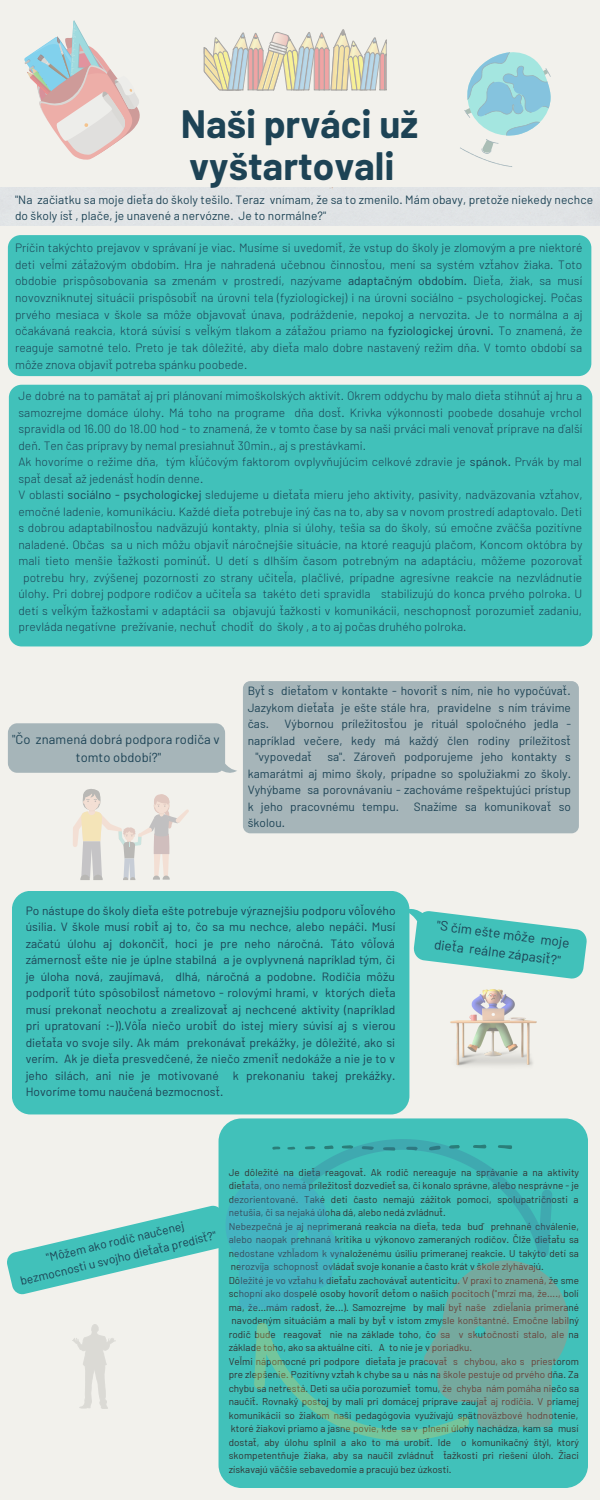
<style>
.page{position:relative;width:600px;height:1500px;background:#f2f1ec}
.page>*{position:absolute;margin:0;border:0;box-sizing:border-box;transform-origin:0 0}
.t1{font:700 38.6px/42.4px "Barlow";color:#1d4355}
.t2{font:13.5px "Barlow";color:#1d4355}
.t3{font:13px/18px "Barlow";letter-spacing:.005em;color:#1d4355;text-align:center}
.t4{font:300 12px/16.7px "Barlow";letter-spacing:.005em;color:#1d4355;text-align:justify}
.t5{font:12px/16.5px "Barlow";letter-spacing:.005em;color:#1d4355;text-align:justify}
.t6{font:11.9px/16.5px "Barlow";letter-spacing:.005em;color:#1d4355;text-align:justify}
.t7{font:9.9px/13.5px "Barlow";letter-spacing:.005em;color:#333232;text-align:justify}
.s1{font-weight:400}
</style>
<div class="page">
<svg style="left:203px;top:29px;width:184px;height:62px"></svg>
<svg style="left:24px;top:20px;width:116px;height:140px"></svg>
<svg style="left:460px;top:52px;width:91px;height:115px"></svg>
<svg style="left:409px;top:906px;width:178px;height:74px"></svg>
<div style="left:12px;top:891px;width:397px;height:224px;background:#41c1ba;border-radius:19px"></div>
<div style="left:219px;top:1118px;width:369px;height:370px;background:#41c1ba;border-radius:23px"></div>
<div style="left:8px;top:235px;width:583px;height:141px;background:#41c1ba;border-radius:13px"></div>
<div style="left:9px;top:385px;width:583px;height:261px;background:#41c1ba;border-radius:13px"></div>
<svg style="left:8px;top:723px;width:229px;height:50px;background:#aab8bc"></svg>
<div style="left:243px;top:681px;width:336px;height:152px;background:#a6b5b9;border-radius:7px"></div>
<svg style="left:73px;top:789px;width:116px;height:91px"></svg>
<img style="left:450px;top:990px;width:86px;height:76px">
<svg style="left:7px;top:1139px;width:562px;height:302px"></svg>
<p class="t1" style="left:181px;top:101px;width:239px">Naši prváci už vyštartovali</p>
<p class="t5" style="left:15px;top:191px;width:580px">"Na začiatku sa moje dieťa do školy tešilo. Teraz vnímam, že sa to zmenilo. Mám obavy, pretože niekedy nechce do školy ísť , plače, je unavené a nervózne. Je to normálne?"</p>
<p class="t4" style="left:15px;top:239px;width:569px">Príčin takýchto prejavov v správaní je viac. Musíme si uvedomiť, že vstup do školy je zlomovým a pre niektoré deti veľmi záťažovým obdobím. Hra je nahradená učebnou činnosťou, mení sa systém vzťahov žiaka. Toto obdobie prispôsobovania sa zmenám v prostredí, nazývame <span class="s1">adaptačným obdobím.</span> Dieťa, žiak, sa musí novovzniknutej situácii prispôsobiť na úrovni tela (fyziologickej) i na úrovni sociálno - psychologickej. Počas prvého mesiaca v škole sa môže objavovať únava, podráždenie, nepokoj a nervozita. Je to normálna a aj očakávaná reakcia, ktorá súvisí s veľkým tlakom a záťažou priamo na <span class="s1">fyziologickej úrovni.</span> To znamená, že reaguje samotné telo. Preto je tak dôležité, aby dieťa malo dobre nastavený režim dňa. V tomto období sa môže znova objaviť potreba spánku poobede.</p>
<p class="t4" style="left:18px;top:387px;width:565px">Je dobré na to pamätať aj pri plánovaní mimoškolských aktivít. Okrem oddychu by malo dieťa stihnúť aj hru a samozrejme domáce úlohy. Má toho na programe dňa dosť. Krivka výkonnosti poobede dosahuje vrchol spravidla od 16.00 do 18.00 hod - to znamená, že v tomto čase by sa naši prváci mali venovať príprave na ďalší deň. Ten čas prípravy by nemal presiahnuť 30min., aj s prestávkami.</p>
<p class="t4" style="left:18px;top:453px;width:565px">Ak hovoríme o režime dňa, tým kľúčovým faktorom ovplyvňujúcim celkové zdravie je <span class="s1">spánok.</span> Prvák by mal spať desať až jedenásť hodín denne.</p>
<p class="t4" style="left:18px;top:486px;width:566px">V oblasti <span class="s1">sociálno - psychologickej</span> sledujeme u dieťaťa mieru jeho aktivity, pasivity, nadväzovania vzťahov,</p>
<p class="t4" style="left:18px;top:503px;width:565px">emočné ladenie, komunikáciu. Každé dieťa potrebuje iný čas na to, aby sa v novom prostredí adaptovalo. Deti</p>
<p class="t4" style="left:18px;top:519px;width:565px">s dobrou adaptabilnosťou nadväzujú kontakty, plnia si úlohy, tešia sa do školy, sú emočne zväčša pozitívne</p>
<p class="t4" style="left:18px;top:536px;width:565px">naladené. Občas sa u nich môžu objaviť náročnejšie situácie, na ktoré reagujú plačom, Koncom októbra by</p>
<p class="t4" style="left:18px;top:552px;width:566px">mali tieto menšie ťažkosti pominúť. U detí s dlhším časom potrebným na adaptáciu, môžeme pozorovať</p>
<p class="t4" style="left:23px;top:569px;width:561px">potrebu hry, zvýšenej pozornosti zo strany učiteľa, plačlivé, prípadne agresívne reakcie na nezvládnutie</p>
<p class="t4" style="left:18px;top:585px;width:565px">úlohy. Pri dobrej podpore rodičov a učiteľa sa takéto deti spravidla stabilizujú do konca prvého polroka. U</p>
<p class="t4" style="left:18px;top:602px;width:565px">detí s veľkým ťažkosťami v adaptácii sa objavujú ťažkosti v komunikácii, neschopnosť porozumieť zadaniu,</p>
<p class="t4" style="left:18px;top:618px;width:449px">prevláda negatívne prežívanie, nechuť chodiť do školy , a to aj počas druhého polroka.</p>
<p class="t3" style="left:12px;top:730px;width:209px">"Čo znamená dobrá podpora rodiča v tomto období?"</p>
<p class="t6" style="left:248px;top:682px;width:325px">Byť s dieťaťom v kontakte - hovoriť s ním, nie ho vypočúvať.<br>Jazykom dieťaťa je ešte stále hra, pravidelne s ním trávime čas.</p>
<p class="t6" style="left:285px;top:715px;width:288px">Výbornou príležitosťou je rituál spoločného jedla -</p>
<p class="t6" style="left:248px;top:732px;width:325px">napríklad večere, kedy má každý člen rodiny príležitosť</p>
<p class="t6" style="left:255px;top:748px;width:58px">"vypovedať</p>
<p class="t6" style="left:248px;top:748px;width:325px;text-indent:80px">sa". Zároveň podporujeme jeho kontakty s kamarátmi aj mimo školy, prípadne so spolužiakmi zo školy.<br>Vyhýbame sa porovnávaniu - zachováme rešpektujúci prístup k jeho pracovnému tempu. Snažíme sa komunikovať so školou.</p>
<p class="t5" style="left:26px;top:902px;width:371px">Po nástupe do školy dieťa ešte potrebuje výraznejšiu podporu vôľového úsilia. V škole musí robiť aj to, čo sa mu nechce, alebo nepáči. Musí začatú úlohu aj dokončiť, hoci je pre neho náročná. Táto vôľová zámernosť ešte nie je úplne stabilná a je ovplyvnená napríklad tým, či je úloha nová, zaujímavá, dlhá, náročná a podobne. Rodičia môžu podporiť túto spôsobilosť námetovo - rolovými hrami, v ktorých dieťa musí prekonať neochotu a zrealizovať aj nechcené aktivity (napríklad pri upratovaní :-)).Vôľa niečo urobiť do istej miery súvisí aj s vierou dieťaťa vo svoje sily. Ak mám prekonávať prekážky, je dôležité, ako si verím. Ak je dieťa presvedčené, že niečo zmeniť nedokáže a nie je to v jeho silách, ani nie je motivované k prekonaniu takej prekážky.<br>Hovoríme tomu naučená bezmocnosť.</p>
<p class="t2" style="left:438px;top:917px;width:135px;rotate:7deg">"S čím ešte môže moje</p>
<p class="t2" style="left:435px;top:936px;width:129px;rotate:7deg">dieťa reálne zápasiť?"</p>
<p class="t5" style="left:15px;top:1256px;width:202px;text-align:center;rotate:-13deg">"Môžem ako rodič naučenej bezmocnosti u svojho dieťaťa predísť?"</p>
<p class="t7" style="left:229px;top:1165px;width:352px">Je dôležité na dieťa reagovať. Ak rodič nereaguje na správanie a na aktivity dieťaťa, ono nemá príležitosť dozvedieť sa, či konalo správne, alebo nesprávne - je dezorientované. Také deti často nemajú zážitok pomoci, spolupatričnosti a netušia, či sa nejaká úloha dá, alebo nedá zvládnuť.</p>
<p class="t7" style="left:229px;top:1219px;width:352px">Nebezpečná je aj neprimeraná reakcia na dieťa, teda buď prehnané chválenie, alebo naopak prehnaná kritika u výkonovo zameraných rodičov. ČIže dieťaťu sa nedostane vzhľadom k vynaloženému úsiliu primeranej reakcie. U takýto detí sa nerozvíja schopnosť ovládať svoje konanie a často krát v škole zlyhávajú.</p>
<p class="t7" style="left:229px;top:1273px;width:352px">Dôležité je vo vzťahu k dieťaťu zachovávať autenticitu. V praxi to znamená, že sme schopní ako dospelé osoby hovoriť deťom o našich pocitoch ("mrzí ma, že...., bolí ma, že...mám radosť, že...). Samozrejme by mali byť naše zdieľania primerané navodeným situáciám a mali by byť v istom zmysle konštantné. Emočne labilný rodič bude reagovať nie na základe toho, čo sa v skutočnosti stalo, ale na základe toho, ako sa aktuálne cíti. A to nie je v poriadku.</p>
<p class="t7" style="left:229px;top:1354px;width:352px">Veľmi nápomocné pri podpore dieťaťa je pracovať s chybou, ako s priestorom pre zlepšenie. Pozitívny vzťah k chybe sa u nás na škole pestuje od prvého dňa. Za chybu sa netrestá. Deti sa učia porozumieť tomu, že chyba nám pomáha niečo sa naučiť. Rovnaký postoj by mali pri domácej príprave zaujať aj rodičia. V priamej komunikácii so žiakom naši pedagógovia využívajú spätnoväzbové hodnotenie, ktoré žiakovi priamo a jasne povie, kde sa v plnení úlohy nachádza, kam sa musí dostať, aby úlohu splnil a ako to má urobiť. Ide o komunikačný štýl, ktorý skompetentňuje žiaka, aby sa naučil zvládnuť ťažkosti pri riešení úloh. Žiaci získavajú väčšie sebavedomie a pracujú bez úzkosti.</p>
</div>
